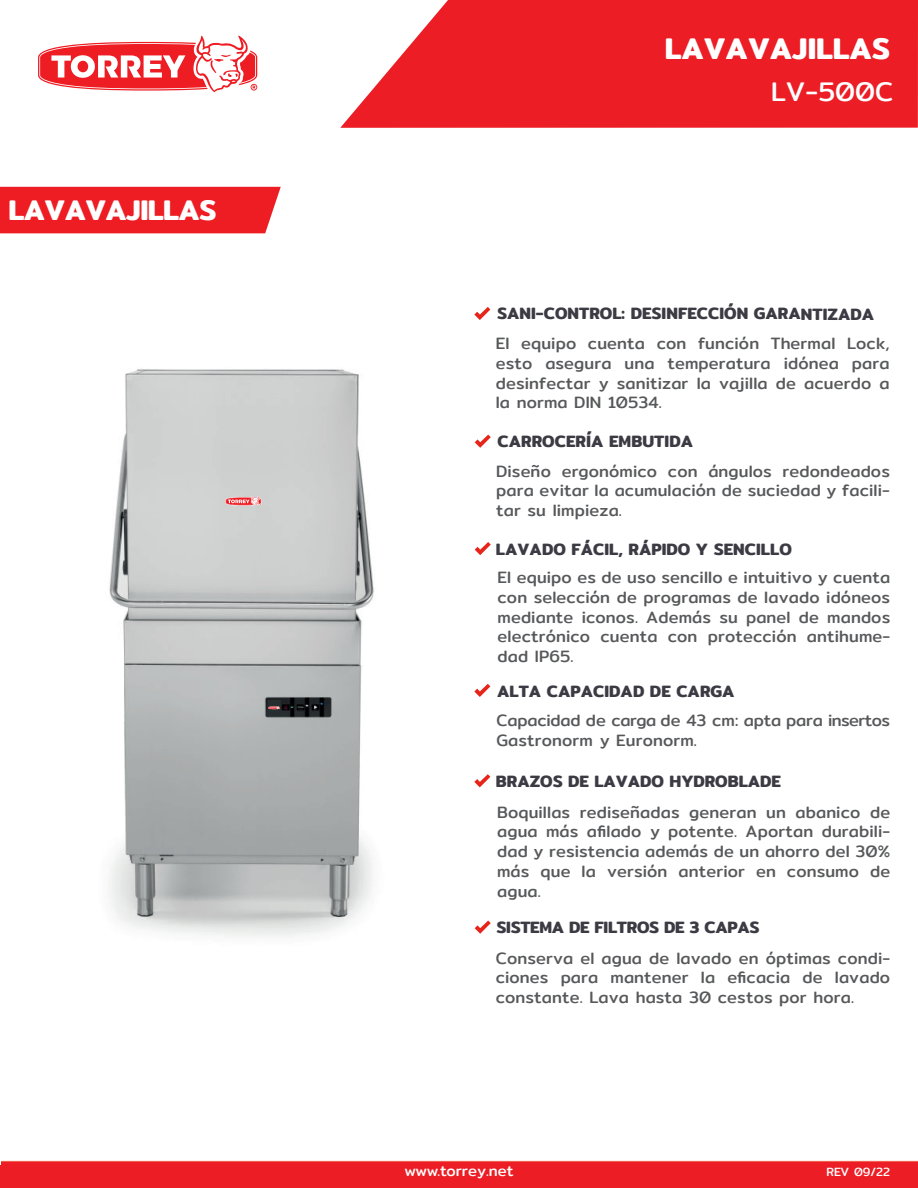
<style>
.page{position:relative;width:918px;height:1188px;background:#fff}
.page>*{position:absolute;margin:0;border:0;box-sizing:border-box;transform-origin:0 0}
.t1{font:600 30px "Mitr";color:#fff}
.t2{font:600 28.5px "Mitr";letter-spacing:-.02em;color:#fff}
.t3{font:27px "Mitr";color:#fff}
.t4{font:16.5px/19.8px "Mitr";letter-spacing:.005em;color:#57585a;text-align:justify}
.t5{font:600 16.5px "Mitr";letter-spacing:.005em;color:#3c3a43}
.t6{font:600 16.5px "Mitr";letter-spacing:-.015em;color:#3c3a43}
.t7{font:15px "Mitr";color:#fff}
.t8{font:12px "Mitr";color:#fff}
</style>
<div class="page">
<img style="left:2px;top:1160px;width:916px;height:6px">
<div style="left:0;top:1166px;width:918px;height:22px;background:#ec1d25"></div>
<svg style="left:340px;top:0;width:578px;height:128px;background:#ed323a"></svg>
<div style="left:0;top:187px;width:281px;height:46px;background:#ee1d23"></div>
<svg style="left:38px;top:35px;width:220px;height:58px"></svg>
<svg style="left:475px;top:921px;width:16px;height:13px"></svg>
<svg style="left:475px;top:542px;width:16px;height:13px"></svg>
<svg style="left:475px;top:435px;width:16px;height:13px"></svg>
<svg style="left:474px;top:684px;width:16px;height:13px"></svg>
<svg style="left:474px;top:774px;width:16px;height:13px"></svg>
<svg style="left:474px;top:307px;width:16px;height:13px"></svg>
<img style="left:109px;top:369px;width:265px;height:568px">
<svg style="left:225px;top:496px;width:36px;height:10px"></svg>
<div style="left:268px;top:700px;width:13px;height:15px;background:#272e30"></div>
<svg style="left:268px;top:706px;width:12px;height:4px"></svg>
<h2 class="t2" style="left:9px;top:189px;width:209px">LAVAVAJILLAS</h2>
<h1 class="t1" style="left:665px;top:26px;width:227px">LAVAVAJILLAS</h1>
<h3 class="t3" style="left:771px;top:72px;width:124px">LV-500C</h3>
<p class="t5" style="left:497px;top:301px;width:379px">SANI-CONTROL: DESINFECCIÓN GARANTIZADA</p>
<p class="t4" style="left:496px;top:333px;width:395px">El equipo cuenta con función Thermal Lock, esto asegura una temperatura idónea para desinfectar y sanitizar la vajilla de acuerdo a la norma DIN 10534.</p>
<p class="t5" style="left:497px;top:429px;width:197px">CARROCERÍA EMBUTIDA</p>
<p class="t4" style="left:496px;top:461px;width:395px">Diseño ergonómico con ángulos redondeados para evitar la acumulación de suciedad y facili&shy;tar su limpieza.</p>
<p class="t5" style="left:496px;top:537px;width:297px">LAVADO FÁCIL, RÁPIDO Y SENCILLO</p>
<p class="t4" style="left:498px;top:567px;width:394px">El equipo es de uso sencillo e intuitivo y cuenta con selección de programas de lavado idóneos mediante iconos. Además su panel de mandos electrónico cuenta con protección antihume&shy;dad IP65.</p>
<p class="t5" style="left:497px;top:679px;width:239px">ALTA CAPACIDAD DE CARGA</p>
<p class="t4" style="left:497px;top:711px;width:395px">Capacidad de carga de 43 cm: apta para insertos<br>Gastronorm y Euronorm.</p>
<p class="t5" style="left:496px;top:769px;width:287px">BRAZOS DE LAVADO HYDROBLADE</p>
<p class="t4" style="left:497px;top:802px;width:395px">Boquillas rediseñadas generan un abanico de agua más afilado y potente. Aportan durabili&shy;dad y resistencia además de un ahorro del 30% más que la versión anterior en consumo de agua.</p>
<p class="t6" style="left:497px;top:915px;width:264px">SISTEMA DE FILTROS DE 3 CAPAS</p>
<p class="t4" style="left:496px;top:948px;width:396px">Conserva el agua de lavado en óptimas condi&shy;ciones para mantener la eficacia de lavado constante. Lava hasta 30 cestos por hora.</p>
<p class="t7" style="left:404px;top:1160px;width:111px">www.torrey.net</p>
<p class="t8" style="left:826px;top:1163px;width:65px">REV 09/22</p>
</div>
